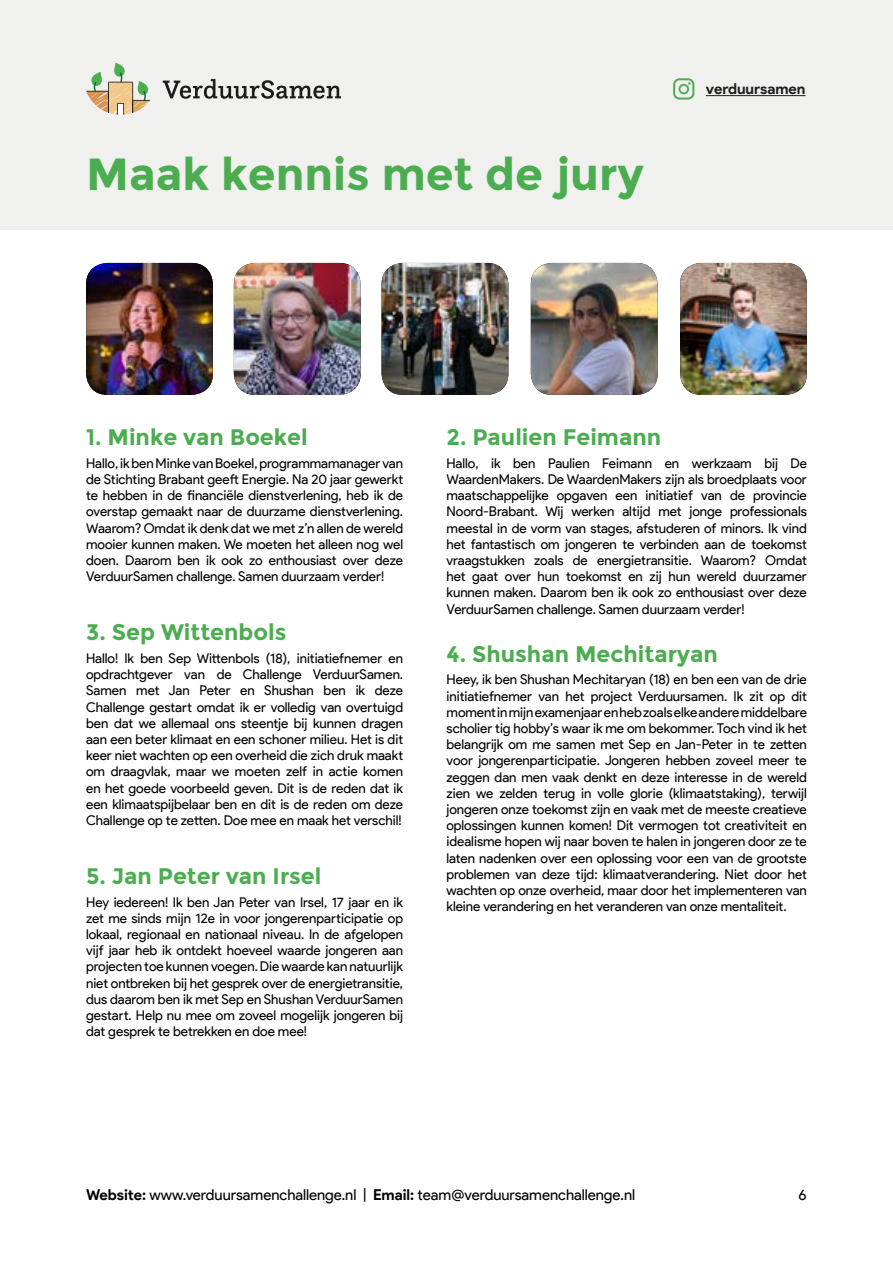
<style>
.page{position:relative;width:893px;height:1263px;background:#fff}
.page>*{position:absolute;margin:0;border:0;box-sizing:border-box;transform-origin:0 0}
.t1{font:700 45px "Montserrat";color:#4bad4f}
.t2{font:700 22.5px "Montserrat";color:#4bad4f}
.t3{font:15px "Product Sans";color:#000}
.t4{font:700 15px "Product Sans";color:#1c1c1c}
.t5{font:13.5px/16.2px "Product Sans";color:#020203;text-align:justify}
.s1{font-weight:700}
</style>
<div class="page">
<div style="left:0;top:0;width:893px;height:230px;background:#f0f0ef"></div>
<img style="left:86px;top:263px;width:127px;height:132px">
<img style="left:234px;top:263px;width:127px;height:132px">
<img style="left:382px;top:263px;width:126px;height:132px">
<img style="left:531px;top:263px;width:127px;height:132px">
<img style="left:680px;top:263px;width:127px;height:132px">
<svg style="left:673px;top:78px;width:21px;height:22px"></svg>
<svg style="left:86px;top:63px;width:64px;height:52px"></svg>
<svg style="left:163px;top:79px;width:178px;height:20px"></svg>
<hr style="left:706px;top:95px;width:99px;height:1px;background:#1c1c1c">
<h1 class="t1" style="left:86px;top:148px;width:559px">Maak kennis met de jury</h1>
<p class="t4" style="left:706px;top:80px;width:101px">verduursamen</p>
<h2 class="t2" style="left:86px;top:424px;width:223px">1. Minke van Boekel</h2>
<h2 class="t2" style="left:446px;top:424px;width:216px">2. Paulien Feimann</h2>
<p class="t5" style="left:86px;top:455px;width:318px">Hallo, ik ben Minke van Boekel, programmamanager van de Stichting Brabant geeft Energie. Na 20 jaar gewerkt te hebben in de financiële dienstverlening, heb ik de overstap gemaakt naar de duurzame dienstverlening.<br>Waarom? Omdat ik denk dat we met z’n allen de wereld mooier kunnen maken. We moeten het alleen nog wel doen. Daarom ben ik ook zo enthousiast over deze VerduurSamen challenge. Samen duurzaam verder!</p>
<p class="t5" style="left:446px;top:455px;width:362px">Hallo, ik ben Paulien Feimann en werkzaam bij De WaardenMakers. De WaardenMakers zijn als broedplaats voor maatschappelijke opgaven een initiatief van de provincie Noord-Brabant. Wij werken altijd met jonge professionals meestal in de vorm van stages, afstuderen of minors. Ik vind het fantastisch om jongeren te verbinden aan de toekomst vraagstukken zoals de energietransitie. Waarom? Omdat het gaat over hun toekomst en zij hun wereld duurzamer kunnen maken. Daarom ben ik ook zo enthousiast over deze VerduurSamen challenge. Samen duurzaam verder!</p>
<h2 class="t2" style="left:86px;top:619px;width:202px">3. Sep Wittenbols</h2>
<p class="t5" style="left:86px;top:650px;width:318px">Hallo! Ik ben Sep Wittenbols (18), initiatiefnemer en opdrachtgever van de Challenge VerduurSamen.<br>Samen met Jan Peter en Shushan ben ik deze Challenge gestart omdat ik er volledig van overtuigd ben dat we allemaal ons steentje bij kunnen dragen aan een beter klimaat en een schoner milieu. Het is dit keer niet wachten op een overheid die zich druk maakt om draagvlak, maar we moeten zelf in actie komen en het goede voorbeeld geven. Dit is de reden dat ik een klimaatspijbelaar ben en dit is de reden om deze Challenge op te zetten. Doe mee en maak het verschil!</p>
<h2 class="t2" style="left:86px;top:862px;width:237px">5. Jan Peter van Irsel</h2>
<p class="t5" style="left:86px;top:894px;width:319px">Hey iedereen! Ik ben Jan Peter van Irsel, 17 jaar en ik zet me sinds mijn 12e in voor jongerenparticipatie op lokaal, regionaal en nationaal niveau. In de afgelopen vijf jaar heb ik ontdekt hoeveel waarde jongeren aan projecten toe kunnen voegen. Die waarde kan natuurlijk niet ontbreken bij het gesprek over de energietransitie, dus daarom ben ik met Sep en Shushan VerduurSamen gestart. Help nu mee om zoveel mogelijk jongeren bij dat gesprek te betrekken en doe mee!</p>
<h2 class="t2" style="left:446px;top:640px;width:273px">4. Shushan Mechitaryan</h2>
<p class="t5" style="left:446px;top:672px;width:362px">Heey, ik ben Shushan Mechitaryan (18) en ben een van de drie initiatiefnemer van het project Verduursamen. Ik zit op dit moment in mijn examenjaar en heb zoals elke andere middelbare scholier tig hobby’s waar ik me om bekommer. Toch vind ik het belangrijk om me samen met Sep en Jan-Peter in te zetten voor jongerenparticipatie. Jongeren hebben zoveel meer te zeggen dan men vaak denkt en deze interesse in de wereld zien we zelden terug in volle glorie (klimaatstaking), terwijl jongeren onze toekomst zijn en vaak met de meeste creatieve oplossingen kunnen komen! Dit vermogen tot creativiteit en idealisme hopen wij naar boven te halen in jongeren door ze te laten nadenken over een oplossing voor een van de grootste problemen van deze tijd: klimaatverandering. Niet door het wachten op onze overheid, maar door het implementeren van kleine verandering en het veranderen van onze mentaliteit.</p>
<p class="t3" style="left:86px;top:1187px;width:551px"><span class="s1">Website:</span> www.verduursamenchallenge.nl | <span class="s1">Email:</span> team@verduursamenchallenge.nl</p>
<p class="t3" style="left:799px;top:1187px;width:10px">6</p>
</div>
